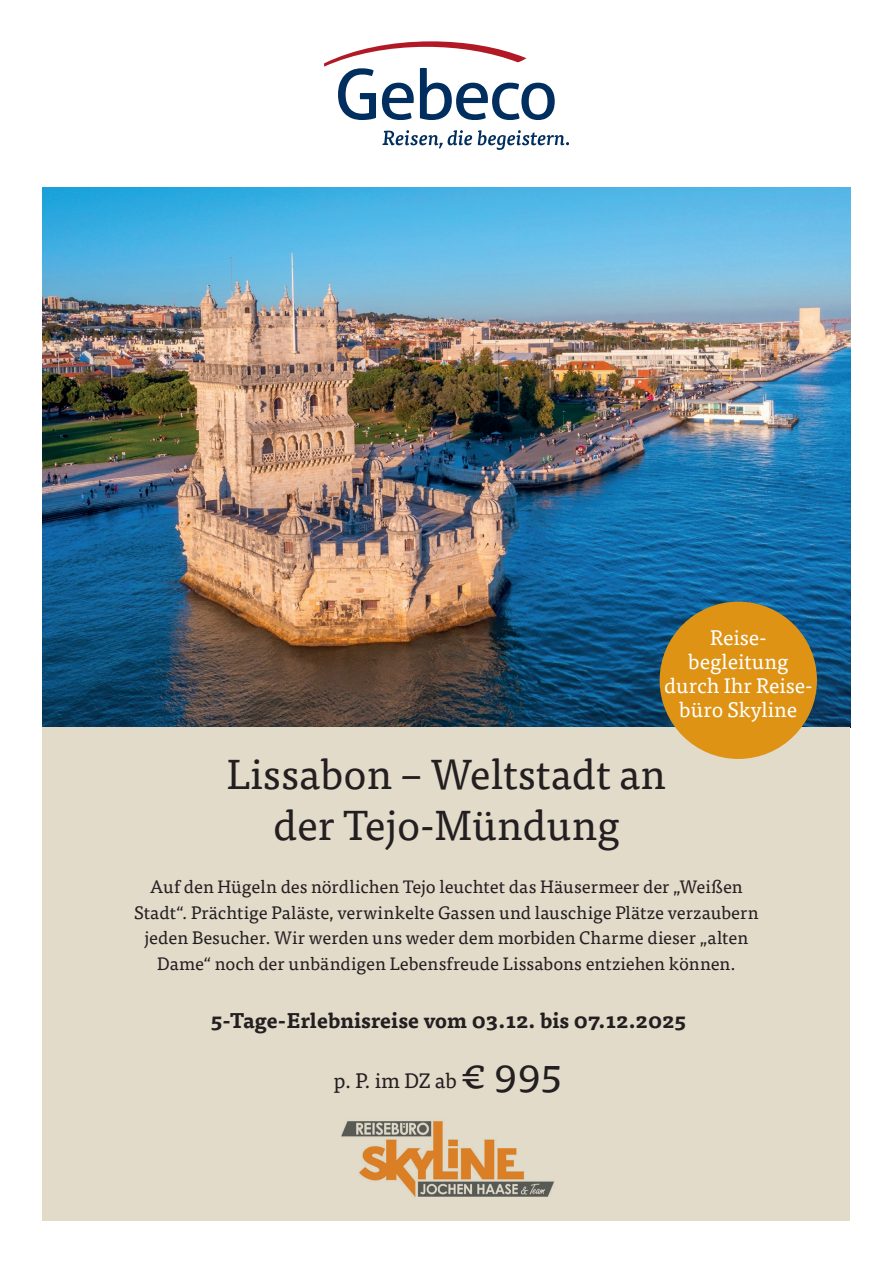
<style>
.page{position:relative;width:893px;height:1263px;background:#fff}
.page>*{position:absolute;margin:0;border:0;box-sizing:border-box;transform-origin:0 0}
.t1{font:42px/51px "Tisa OT";color:#231f20;text-align:center}
.t2{font:700 21px "Tisa OT";color:#231f20}
.t3{font:21px/24px "Tisa OT";color:#fff;text-align:center}
.t4{font:21px "Tisa OT";color:#231f20}
.t5{font:18px/25.5px "Tisa OT";color:#231f20;text-align:center}
.s1{font-size:42px}
</style>
<div class="page">
<img style="left:43px;top:187px;width:807px;height:540px">
<svg style="left:324px;top:41px;width:231px;height:79px"></svg>
<svg style="left:382px;top:130px;width:90px;height:19px"></svg>
<svg style="left:478px;top:130px;width:91px;height:20px"></svg>
<div style="left:43px;top:727px;width:807px;height:493px;background:#e2dbca"></div>
<div style="left:660px;top:602px;width:157px;height:157px;background:#de9315;border-radius:50%"></div>
<img style="left:341px;top:1121px;width:213px;height:76px">
<p class="t3" style="left:664px;top:625px;width:150px">Reise&shy;begleitung durch Ihr Reise&shy;büro Skyline</p>
<h1 class="t1" style="left:227px;top:749px;width:441px">Lissabon – Weltstadt an der Tejo-Mündung</h1>
<p class="t5" style="left:134px;top:874px;width:626px">Auf den Hügeln des nördlichen Tejo leuchtet das Häusermeer der „Weißen Stadt“. Prächtige Paläste, verwinkelte Gassen und lauschige Plätze verzaubern jeden Besucher. Wir werden uns weder dem morbiden Charme dieser „alten Dame“ noch der unbändigen Lebensfreude Lissabons entziehen können.</p>
<p class="t2" style="left:211px;top:1008px;width:477px">5-Tage-Erlebnisreise vom 03.12. bis 07.12.2025</p>
<p class="t4" style="left:334px;top:1068px;width:229px">p. P. im DZ ab <span class="s1">€ 995</span></p>
</div>
